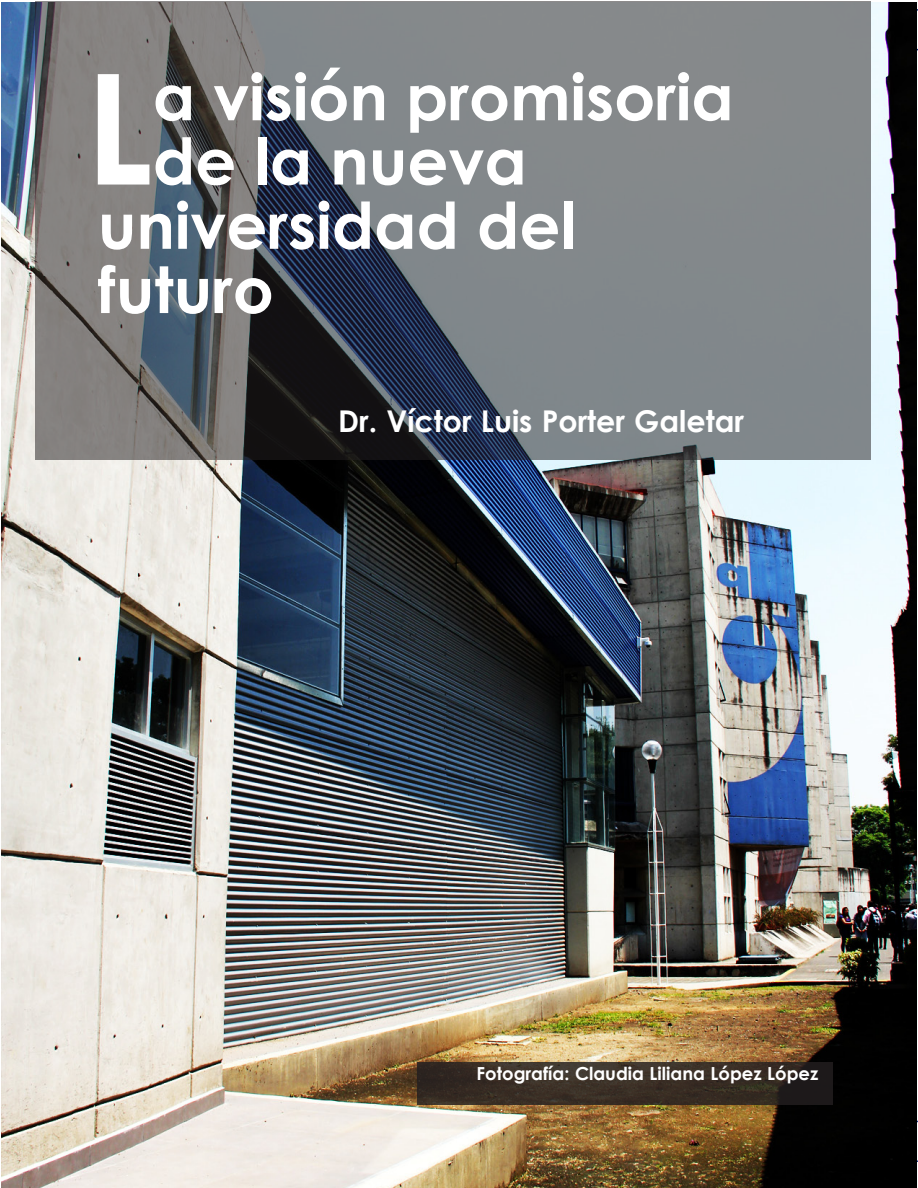
<style>
.page{position:relative;width:918px;height:1188px;background:#fff}
.page>*{position:absolute;margin:0;border:0;box-sizing:border-box;transform-origin:0 0}
.tituloarticulos{font:700 153.75px "Century Gothic";color:#fff}
.tituloarticulos-2{font:700 64.2px "Century Gothic";color:#fff}
.autor{font:700 30px "Century Gothic";color:#fff}
.autor_foto_principal{font:700 18px "Century Gothic";color:#fff}
</style>
<div class="page">
<img style="left:1px;top:3px;width:916px;height:1185px">
<svg style="left:417px;top:1062px;width:416px;height:42px;background:#352c24"></svg>
<svg style="left:35px;top:1px;width:836px;height:459px;background:#6f7378"></svg>
<p class="tituloarticulos" style="left:85px;top:12px;width:69px">L</p>
<p class="tituloarticulos-2" style="left:153px;top:48px;width:582px">a visión promisoria</p>
<p class="tituloarticulos-2" style="left:153px;top:113px;width:375px">de la nueva</p>
<p class="tituloarticulos-2" style="left:98px;top:177px;width:480px">universidad del</p>
<p class="tituloarticulos-2" style="left:98px;top:241px;width:178px">futuro</p>
<p class="autor" style="left:338px;top:398px;width:407px">Dr. Víctor Luis Porter Galetar</p>
<p class="autor_foto_principal" style="left:477px;top:1060px;width:343px">Fotografía: Claudia Liliana López López</p>
</div>
